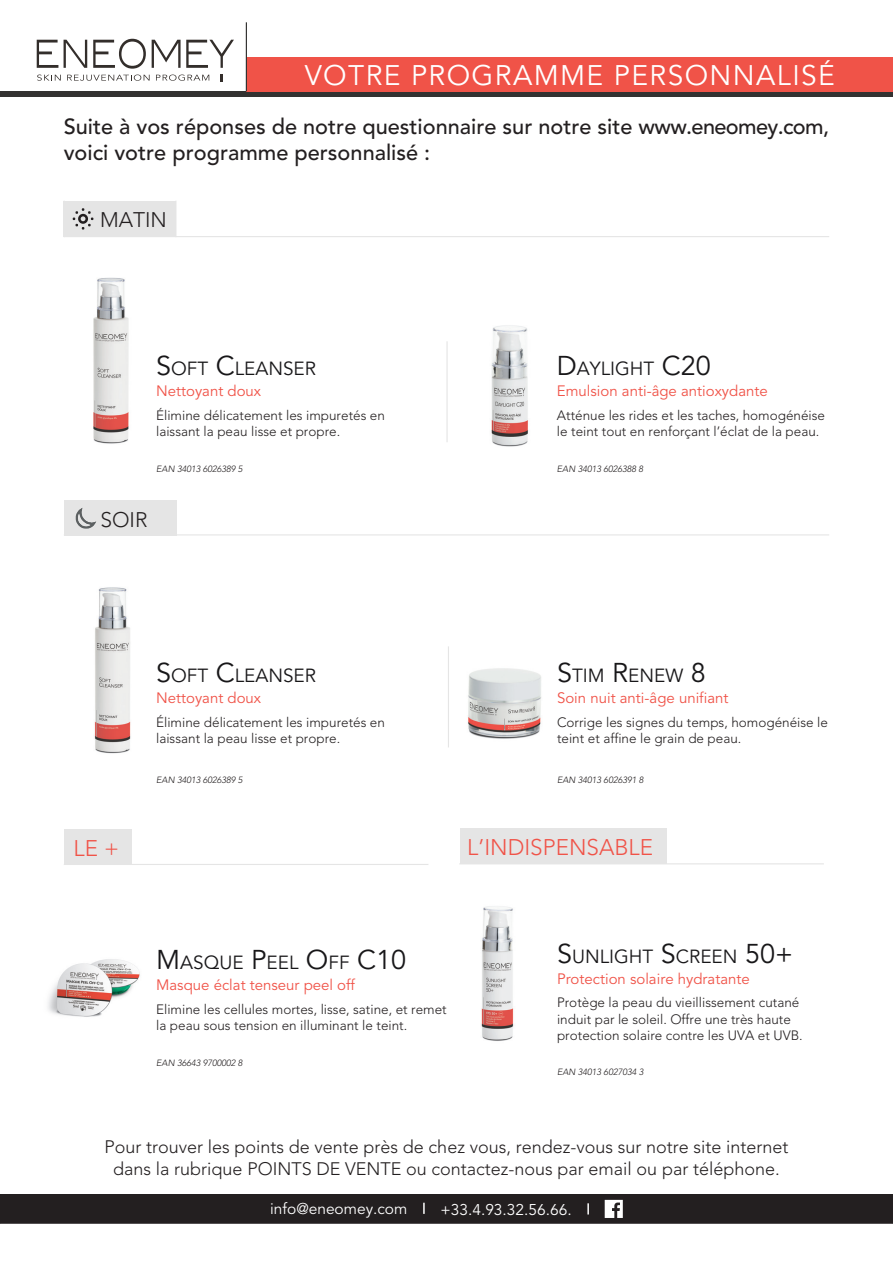
<style>
.page{position:relative;width:893px;height:1263px;background:#fff}
.page>*{position:absolute;margin:0;border:0;box-sizing:border-box;transform-origin:0 0}
.t1{font:28.2px "Avenir";letter-spacing:.05em;color:#fff}
.t2{font:300 22.5px "Avenir";color:#f05348}
.t3{font:500 21.75px/26.1px "Avenir";color:#231f20}
.t4{font:300 21px "Avenir";color:#231f20}
.t5{font:18.9px "Avenir";color:#181719}
.t6{font:300 18px/21.6px "Avenir";color:#231f20;text-align:center}
.t7{font:15.45px "Avenir";color:#fff}
.t8{font:15px "Avenir";color:#f05348}
.t9{font:300 13.5px/16.2px "Avenir";color:#231f20}
.t10{font:italic 300 9px "Avenir";color:#231f20}
.s1{font-size:27px}
</style>
<div class="page">
<img style="left:48px;top:959px;width:92px;height:58px">
<div style="left:64px;top:500px;width:112px;height:35px;background:#e5e5e5"></div>
<div style="left:64px;top:201px;width:112px;height:36px;background:#e5e5e5"></div>
<div style="left:0;top:91px;width:893px;height:6px;background:#333231"></div>
<div style="left:247px;top:57px;width:646px;height:34px;background:#f05348"></div>
<hr style="left:246px;top:22px;width:1px;height:69px;background:#333231">
<svg style="left:64px;top:40px;width:23px;height:28px"></svg>
<svg style="left:93px;top:39px;width:53px;height:30px"></svg>
<svg style="left:152px;top:40px;width:82px;height:28px"></svg>
<svg style="left:37px;top:40px;width:21px;height:28px"></svg>
<svg style="left:220px;top:74px;width:3px;height:7px"></svg>
<svg style="left:37px;top:75px;width:24px;height:6px"></svg>
<svg style="left:67px;top:75px;width:83px;height:6px"></svg>
<svg style="left:156px;top:75px;width:53px;height:6px"></svg>
<hr style="left:446px;top:341px;width:2px;height:101px;background:#e5e5e5">
<img style="left:93px;top:277px;width:36px;height:167px">
<img style="left:491px;top:325px;width:37px;height:122px">
<img style="left:468px;top:668px;width:73px;height:71px">
<img style="left:94px;top:587px;width:37px;height:167px">
<img style="left:481px;top:906px;width:33px;height:135px">
<hr style="left:64px;top:236px;width:765px;height:1px;background:#e5e5e5">
<svg style="left:73px;top:208px;width:20px;height:22px"></svg>
<hr style="left:64px;top:534px;width:765px;height:1px;background:#e5e5e5">
<hr style="left:448px;top:646px;width:1px;height:101px;background:#e5e5e5">
<img style="left:75px;top:508px;width:21px;height:21px">
<div style="left:64px;top:829px;width:68px;height:36px;background:#e5e5e5"></div>
<hr style="left:64px;top:864px;width:364px;height:1px;background:#e5e5e5">
<div style="left:460px;top:828px;width:206px;height:36px;background:#e5e5e5"></div>
<hr style="left:459px;top:863px;width:365px;height:1px;background:#e5e5e5">
<div style="left:0;top:1194px;width:892px;height:29px;background:#231f20"></div>
<div style="left:0;top:1194px;width:893px;height:30px;border:1px solid #231f20"></div>
<svg style="left:423px;top:1203px;width:2px;height:11px"></svg>
<svg style="left:605px;top:1200px;width:18px;height:18px"></svg>
<svg style="left:587px;top:1203px;width:2px;height:11px"></svg>
<h1 class="t1" style="left:305px;top:59px;width:532px">VOTRE PROGRAMME PERSONNALISÉ</h1>
<h3 class="t3" style="left:64px;top:114px;width:767px">Suite à vos réponses de notre questionnaire sur notre site www.eneomey.com, voici votre programme personnalisé :</h3>
<h3 class="t4" style="left:100px;top:208px;width:68px">MATIN</h3>
<h3 class="t5" style="left:156px;top:358px;width:161px"><span class="s1">S</span>OFT <span class="s1">C</span>LEANSER</h3>
<p class="t8" style="left:156px;top:383px;width:107px">Nettoyant doux</p>
<p class="t9" style="left:156px;top:407px;width:230px">Élimine délicatement les impuretés en laissant la peau lisse et propre.</p>
<h3 class="t5" style="left:557px;top:358px;width:155px"><span class="s1">D</span>AYLIGHT <span class="s1">C20</span></h3>
<p class="t8" style="left:557px;top:382px;width:212px">Emulsion anti-âge antioxydante</p>
<p class="t9" style="left:557px;top:407px;width:270px">Atténue les rides et les taches, homogénéise le teint tout en renforçant l’éclat de la peau.</p>
<p class="t10" style="left:156px;top:464px;width:88px">EAN 34013 6026389 5</p>
<p class="t10" style="left:557px;top:464px;width:88px">EAN 34013 6026388 8</p>
<h3 class="t4" style="left:100px;top:508px;width:49px">SOIR</h3>
<h3 class="t5" style="left:156px;top:665px;width:161px"><span class="s1">S</span>OFT <span class="s1">C</span>LEANSER</h3>
<p class="t8" style="left:156px;top:689px;width:106px">Nettoyant doux</p>
<h3 class="t5" style="left:557px;top:665px;width:150px"><span class="s1">S</span>TIM <span class="s1">R</span>ENEW <span class="s1">8</span></h3>
<p class="t8" style="left:557px;top:689px;width:173px">Soin nuit anti-âge unifiant</p>
<p class="t9" style="left:156px;top:714px;width:230px">Élimine délicatement les impuretés en laissant la peau lisse et propre.</p>
<p class="t9" style="left:557px;top:714px;width:272px">Corrige les signes du temps, homogénéise le teint et affine le grain de peau.</p>
<p class="t10" style="left:156px;top:774px;width:88px">EAN 34013 6026389 5</p>
<p class="t10" style="left:557px;top:774px;width:88px">EAN 34013 6026391 8</p>
<h2 class="t2" style="left:74px;top:835px;width:47px">LE +</h2>
<h2 class="t2" style="left:467px;top:834px;width:187px">L’INDISPENSABLE</h2>
<h3 class="t5" style="left:156px;top:952px;width:251px"><span class="s1">M</span>ASQUE <span class="s1">P</span>EEL <span class="s1">O</span>FF <span class="s1">C10</span></h3>
<p class="t8" style="left:156px;top:976px;width:200px">Masque éclat tenseur peel off</p>
<p class="t9" style="left:156px;top:1001px;width:292px">Elimine les cellules mortes, lisse, satine, et remet la peau sous tension en illuminant le teint.</p>
<p class="t10" style="left:156px;top:1057px;width:88px">EAN 36643 9700002 8</p>
<h3 class="t5" style="left:557px;top:945px;width:237px"><span class="s1">S</span>UNLIGHT <span class="s1">S</span>CREEN <span class="s1">50+</span></h3>
<p class="t8" style="left:557px;top:970px;width:194px">Protection solaire hydratante</p>
<p class="t9" style="left:557px;top:994px;width:247px">Protège la peau du vieillissement cutané induit par le soleil. Offre une très haute protection solaire contre les UVA et UVB.</p>
<p class="t10" style="left:557px;top:1067px;width:88px">EAN 34013 6027034 3</p>
<h3 class="t6" style="left:104px;top:1136px;width:686px">Pour trouver les points de vente près de chez vous, rendez-vous sur notre site internet dans la rubrique POINTS DE VENTE ou contactez-nous par email ou par téléphone.</h3>
<p class="t7" style="left:270px;top:1200px;width:139px">info@eneomey.com</p>
<p class="t7" style="left:440px;top:1201px;width:133px">+33.4.93.32.56.66.</p>
</div>
